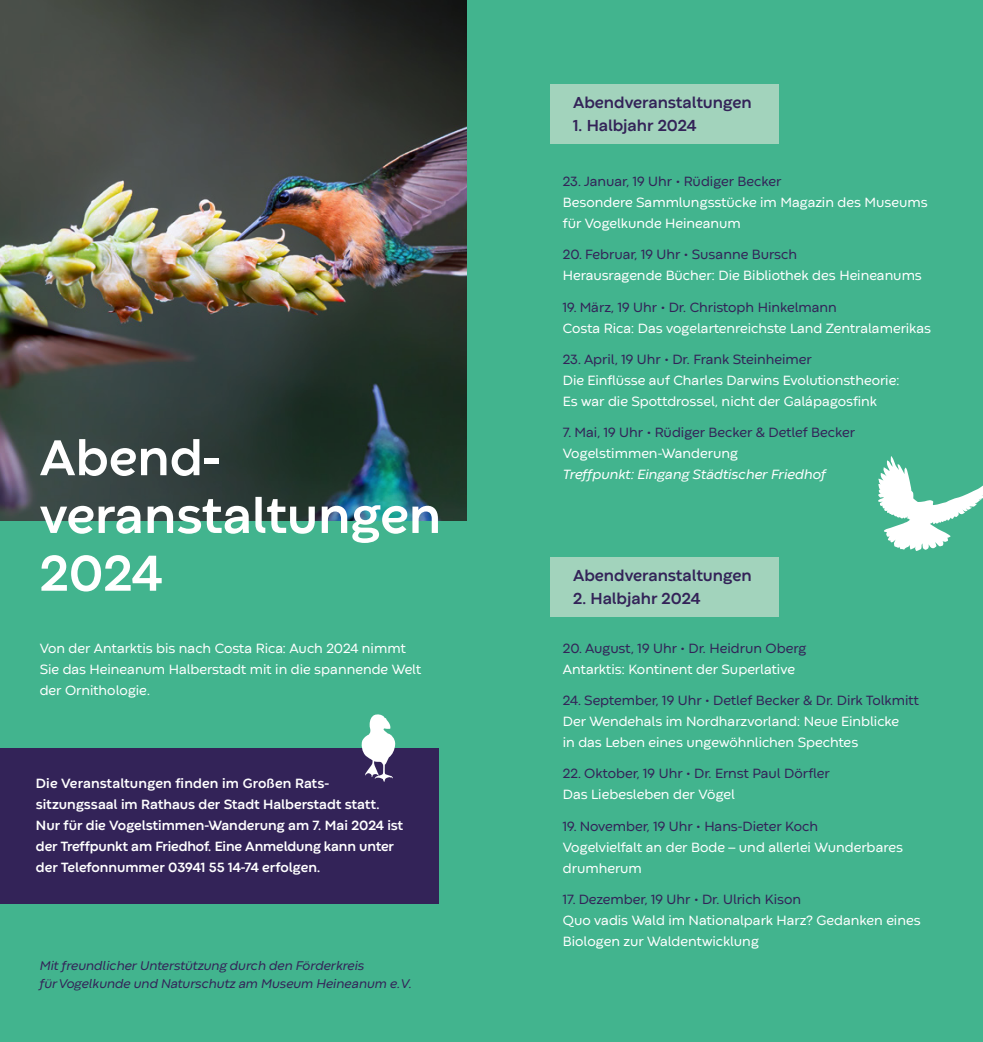
<style>
.page{position:relative;width:983px;height:1042px;background:#fff}
.page>*{position:absolute;margin:0;border:0;box-sizing:border-box;transform-origin:0 0}
.t1{font:700 52.5px/57.8px "Codec Warm";color:#fff}
.t2{font:700 16.62px "Codec Warm";color:#332358}
.t3{font:14px/21px "Codec Warm";color:#fff}
.t4{font:14px "Codec Warm";color:#332358}
.t5{font:700 14px/21px "Codec Warm";color:#fff}
.t6{font:italic 14px "Codec Warm";color:#fff}
.t7{font:italic 13.12px/17.5px "Codec Warm";color:#332358}
</style>
<div class="page">
<div style="left:0;top:0;width:982px;height:1042px;background:#42b48e"></div>
<div style="left:0;top:748px;width:438px;height:155px;background:#332358"></div>
<svg style="left:361px;top:714px;width:34px;height:68px"></svg>
<img style="left:0;top:0;width:466px;height:521px">
<div style="left:550px;top:84px;width:228px;height:60px;background:#a2d3bc"></div>
<div style="left:550px;top:557px;width:228px;height:60px;background:#a2d3bc"></div>
<svg style="left:878px;top:456px;width:104px;height:95px"></svg>
<h1 class="t1" style="left:40px;top:425px;width:403px">Abend&shy;veranstaltungen<br>2024</h1>
<p class="t3" style="left:40px;top:637px;width:383px">Von der Antarktis bis nach Costa Rica: Auch 2024 nimmt<br>Sie das Heineanum Halberstadt mit in die spannende Welt der Ornithologie.</p>
<p class="t5" style="left:36px;top:772px;width:368px">Die Veranstaltungen finden im Großen Rats&shy;sitzungssaal im Rathaus der Stadt Halberstadt statt.<br>Nur für die Vogelstimmen-Wanderung am 7. Mai 2024 ist der Treffpunkt am Friedhof. Eine Anmeldung kann unter der Telefonnummer 03941 55 14-74 erfolgen.</p>
<p class="t7" style="left:40px;top:956px;width:374px">Mit freundlicher Unterstützung durch den Förderkreis<br>für Vogelkunde und Naturschutz am Museum Heineanum e.V.</p>
<p class="t2" style="left:573px;top:91px;width:180px">Abendveranstaltungen</p>
<p class="t2" style="left:573px;top:114px;width:125px">1. Halbjahr 2024</p>
<p class="t4" style="left:562px;top:172px;width:220px">23. Januar, 19 Uhr • Rüdiger Becker</p>
<p class="t3" style="left:562px;top:191px;width:366px">Besondere Sammlungsstücke im Magazin des Museums für Vogelkunde Heineanum</p>
<p class="t4" style="left:562px;top:245px;width:236px">20. Februar, 19 Uhr • Susanne Bursch</p>
<p class="t3" style="left:562px;top:264px;width:360px">Herausragende Bücher: Die Bibliothek des Heineanums</p>
<p class="t4" style="left:562px;top:297px;width:275px">19. März, 19 Uhr • Dr. Christoph Hinkelmann</p>
<p class="t3" style="left:562px;top:316px;width:369px">Costa Rica: Das vogelartenreichste Land Zentralamerikas</p>
<p class="t4" style="left:562px;top:349px;width:250px">23. April, 19 Uhr • Dr. Frank Steinheimer</p>
<p class="t3" style="left:562px;top:369px;width:338px">Die Einflüsse auf Charles Darwins Evolutionstheorie:<br>Es war die Spottdrossel, nicht der Galápagosfink</p>
<p class="t4" style="left:562px;top:423px;width:293px">7. Mai, 19 Uhr • Rüdiger Becker &amp; Detlef Becker</p>
<p class="t3" style="left:562px;top:442px;width:176px">Vogelstimmen-Wanderung</p>
<p class="t6" style="left:562px;top:465px;width:264px">Treffpunkt: Eingang Städtischer Friedhof</p>
<p class="t2" style="left:573px;top:563px;width:180px">Abendveranstaltungen</p>
<p class="t2" style="left:573px;top:586px;width:129px">2. Halbjahr 2024</p>
<p class="t4" style="left:562px;top:639px;width:244px">20. August, 19 Uhr • Dr. Heidrun Oberg</p>
<p class="t3" style="left:562px;top:658px;width:233px">Antarktis: Kontinent der Superlative</p>
<p class="t4" style="left:562px;top:691px;width:357px">24. September, 19 Uhr • Detlef Becker &amp; Dr. Dirk Tolkmitt</p>
<p class="t3" style="left:562px;top:710px;width:338px">Der Wendehals im Nordharzvorland: Neue Einblicke in das Leben eines ungewöhnlichen Spechtes</p>
<p class="t4" style="left:562px;top:764px;width:268px">22. Oktober, 19 Uhr • Dr. Ernst Paul Dörfler</p>
<p class="t3" style="left:562px;top:783px;width:174px">Das Liebesleben der Vögel</p>
<p class="t4" style="left:562px;top:816px;width:256px">19. November, 19 Uhr • Hans-Dieter Koch</p>
<p class="t3" style="left:562px;top:835px;width:342px">Vogelvielfalt an der Bode – und allerlei Wunderbares drumherum</p>
<p class="t4" style="left:562px;top:889px;width:240px">17. Dezember, 19 Uhr • Dr. Ulrich Kison</p>
<p class="t3" style="left:562px;top:908px;width:359px">Quo vadis Wald im Nationalpark Harz? Gedanken eines<br>Biologen zur Waldentwicklung</p>
</div>
